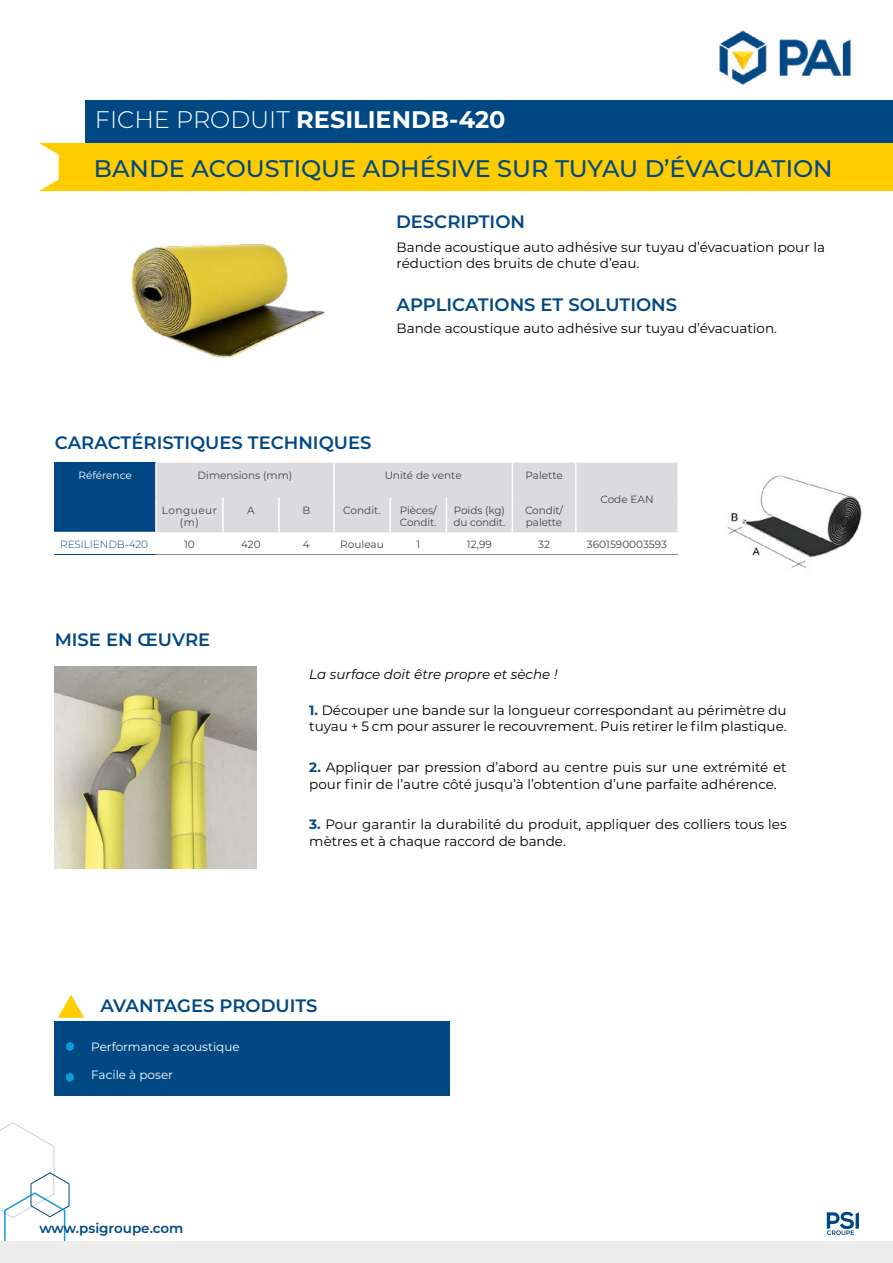
<style>
.page{position:relative;width:893px;height:1263px;background:#fff}
.page>*{position:absolute;margin:0;border:0;box-sizing:border-box;transform-origin:0 0}
.t1{font:500 24px "Montserrat";color:#004884}
.t2{font:700 24px "Montserrat";color:#fff}
.t3{font:600 18px "Montserrat";color:#004884}
.t4{font:13.5px/16.2px "Montserrat";color:#000}
.t5{font:13.5px/16.2px "Montserrat";color:#020203}
.t6{font:italic 13.5px "Montserrat";color:#000}
.t7{font:600 13.5px "Montserrat";color:#004884}
.t8{font:12px "Montserrat";color:#fff}
.t9{font:10.5px/12.6px "Montserrat";color:#434247}
.t10{font:300 10.5px "Montserrat";letter-spacing:-.01em;color:#004884}
.t11{font:10.5px/12.6px "Montserrat";letter-spacing:.045em;color:#434247;text-align:center}
.t12{font:10.5px "Montserrat";color:#fff}
.s1{font-weight:300}
.s2{font-weight:700;color:#004884}
</style>
<div class="page">
<div style="left:85px;top:100px;width:808px;height:44px;background:#004884"></div>
<div style="left:38px;top:144px;width:855px;height:47px;background:#fc0"></div>
<svg style="left:38px;top:143px;width:21px;height:48px"></svg>
<svg style="left:827px;top:1212px;width:32px;height:23px"></svg>
<div style="left:54px;top:1022px;width:395px;height:74px;background:#004884"></div>
<img style="left:131px;top:244px;width:194px;height:114px">
<svg style="left:58px;top:995px;width:26px;height:23px"></svg>
<svg style="left:66px;top:1042px;width:8px;height:9px"></svg>
<svg style="left:0;top:1122px;width:70px;height:141px"></svg>
<div style="left:54px;top:463px;width:102px;height:69px;background:#004884"></div>
<div style="left:157px;top:463px;width:520px;height:69px;background:#dbdadc"></div>
<hr style="left:54px;top:554px;width:102px;height:1px;background:#004884">
<hr style="left:156px;top:554px;width:67px;height:1px;background:#8d8a8f">
<hr style="left:223px;top:554px;width:56px;height:1px;background:#8d8a8f">
<hr style="left:279px;top:554px;width:55px;height:1px;background:#8d8a8f">
<hr style="left:334px;top:554px;width:56px;height:1px;background:#8d8a8f">
<hr style="left:390px;top:554px;width:56px;height:1px;background:#8d8a8f">
<hr style="left:446px;top:554px;width:66px;height:1px;background:#8d8a8f">
<hr style="left:512px;top:554px;width:64px;height:1px;background:#8d8a8f">
<hr style="left:576px;top:554px;width:102px;height:1px;background:#8d8a8f">
<hr style="left:155px;top:463px;width:2px;height:34px;background:#fff">
<hr style="left:333px;top:463px;width:2px;height:34px;background:#fff">
<hr style="left:512px;top:463px;width:1px;height:34px;background:#fff">
<hr style="left:575px;top:463px;width:2px;height:34px;background:#fff">
<hr style="left:155px;top:497px;width:2px;height:35px;background:#fff">
<hr style="left:222px;top:497px;width:2px;height:35px;background:#fff">
<hr style="left:278px;top:497px;width:2px;height:35px;background:#fff">
<hr style="left:333px;top:497px;width:2px;height:35px;background:#fff">
<hr style="left:389px;top:497px;width:2px;height:35px;background:#fff">
<hr style="left:446px;top:497px;width:1px;height:35px;background:#fff">
<hr style="left:512px;top:497px;width:1px;height:35px;background:#fff">
<hr style="left:575px;top:497px;width:2px;height:35px;background:#fff">
<div style="left:0;top:1241px;width:893px;height:21px;background:#eeeded"></div>
<img style="left:719px;top:30px;width:132px;height:55px">
<svg style="left:66px;top:1072px;width:8px;height:10px"></svg>
<img style="left:727px;top:475px;width:135px;height:93px">
<img style="left:54px;top:666px;width:202px;height:203px">
<h1 class="t2" style="left:95px;top:103px;width:412px"><span class="s1">FICHE PRODUIT</span> RESILIENDB-420</h1>
<h1 class="t1" style="left:94px;top:152px;width:740px">BANDE ACOUSTIQUE ADHÉSIVE SUR TUYAU D’ÉVACUATION</h1>
<h2 class="t3" style="left:396px;top:209px;width:131px">DESCRIPTION</h2>
<p class="t5" style="left:396px;top:239px;width:430px">Bande acoustique auto adhésive sur tuyau d’évacuation pour la réduction des bruits de chute d’eau.</p>
<h2 class="t3" style="left:396px;top:292px;width:282px">APPLICATIONS ET SOLUTIONS</h2>
<p class="t5" style="left:396px;top:320px;width:382px">Bande acoustique auto adhésive sur tuyau d’évacuation.</p>
<h2 class="t3" style="left:55px;top:430px;width:318px">CARACTÉRISTIQUES TECHNIQUES</h2>
<p class="t12" style="left:78px;top:468px;width:55px">Référence</p>
<p class="t9" style="left:198px;top:468px;width:96px">Dimensions (mm)</p>
<p class="t9" style="left:385px;top:468px;width:79px">Unité de vente</p>
<p class="t9" style="left:525px;top:468px;width:39px">Palette</p>
<p class="t11" style="left:162px;top:503px;width:56px">Longueur (m)</p>
<p class="t9" style="left:247px;top:503px;width:9px">A</p>
<p class="t9" style="left:302px;top:503px;width:9px">B</p>
<p class="t9" style="left:343px;top:503px;width:39px">Condit.</p>
<p class="t9" style="left:400px;top:503px;width:38px">Pièces/<br>Condit.</p>
<p class="t9" style="left:453px;top:503px;width:54px">Poids (kg) du condit.</p>
<p class="t9" style="left:525px;top:503px;width:40px">Condit/ palette</p>
<p class="t9" style="left:600px;top:492px;width:55px">Code EAN</p>
<p class="t10" style="left:60px;top:538px;width:89px">RESILIENDB-420</p>
<p class="t9" style="left:184px;top:538px;width:12px">10</p>
<p class="t9" style="left:241px;top:538px;width:21px">420</p>
<p class="t9" style="left:303px;top:538px;width:8px">4</p>
<p class="t9" style="left:340px;top:538px;width:45px">Rouleau</p>
<p class="t9" style="left:416px;top:538px;width:5px">1</p>
<p class="t9" style="left:467px;top:538px;width:26px">12,99</p>
<p class="t9" style="left:538px;top:538px;width:13px">32</p>
<p class="t9" style="left:587px;top:538px;width:82px">3601590003593</p>
<h2 class="t3" style="left:55px;top:627px;width:157px">MISE EN ŒUVRE</h2>
<p class="t6" style="left:309px;top:664px;width:250px">La surface doit être propre et sèche !</p>
<p class="t4" style="left:309px;top:702px;width:479px"><span class="s2">1.</span> Découper une bande sur la longueur correspondant au périmètre du tuyau + 5 cm pour assurer le recouvrement. Puis retirer le film plastique.</p>
<p class="t4" style="left:309px;top:759px;width:479px"><span class="s2">2.</span> Appliquer par pression d’abord au centre puis sur une extrémité et pour finir de l’autre côté jusqu’à l’obtention d’une parfaite adhérence.</p>
<p class="t4" style="left:309px;top:816px;width:479px"><span class="s2">3.</span> Pour garantir la durabilité du produit, appliquer des colliers tous les mètres et à chaque raccord de bande.</p>
<h2 class="t3" style="left:100px;top:993px;width:219px">AVANTAGES PRODUITS</h2>
<p class="t8" style="left:91px;top:1038px;width:150px">Performance acoustique</p>
<p class="t8" style="left:91px;top:1067px;width:83px">Facile à poser</p>
<p class="t7" style="left:39px;top:1218px;width:146px">www.psigroupe.com</p>
</div>
